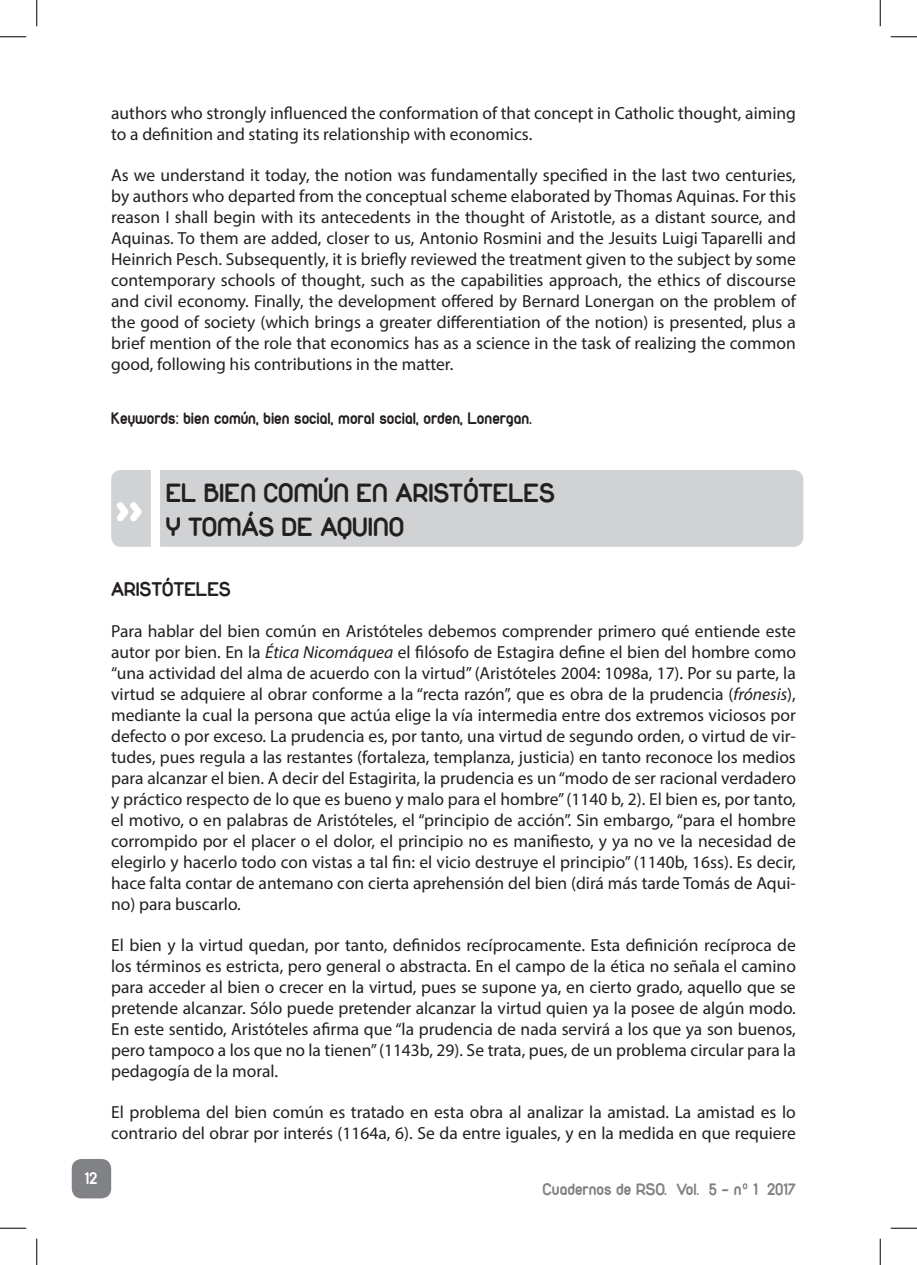
<style>
.page{position:relative;width:917px;height:1265px;background:#fff}
.page>*{position:absolute;margin:0;border:0;box-sizing:border-box;transform-origin:0 0}
.t1{font:900 42px "Duepuntozero";color:#fff}
.SUBTITULO{font:28px/33.6px "Duepuntozerobold";color:#231f20}
.SUB_SUBTITULO{font:21px "Duepuntozerobold";color:#231f20}
.t2{font:17.5px/21px "Myriad Pro";color:#231f20;text-align:justify}
.t3{font:17.5px "Duepuntozerobold";color:#231f20}
.t4{font:17.5px "Duepuntozerobold";color:#808285}
.t5{font:17.5px "Duepuntozerobold";color:#fff}
.s1{font-style:italic}
</style>
<div class="page">
<div style="left:72px;top:1158px;width:39px;height:40px;background:#808285;border-radius:10px"></div>
<div style="left:111px;top:470px;width:692px;height:76px;background:#d1d2d4"></div>
<svg style="left:0;top:36px;width:26px;height:1px"></svg>
<svg style="left:891px;top:36px;width:26px;height:1px"></svg>
<svg style="left:0;top:1227px;width:26px;height:1px"></svg>
<svg style="left:891px;top:1227px;width:26px;height:1px"></svg>
<svg style="left:36px;top:0;width:1px;height:26px"></svg>
<svg style="left:36px;top:1238px;width:1px;height:26px"></svg>
<svg style="left:880px;top:0;width:1px;height:26px"></svg>
<svg style="left:880px;top:1238px;width:1px;height:26px"></svg>
<p class="t2" style="left:111px;top:103px;width:686px">authors who strongly influenced the conformation of that concept in Catholic thought, aiming to a definition and stating its relationship with economics.</p>
<p class="t2" style="left:111px;top:165px;width:686px">As we understand it today, the notion was fundamentally specified in the last two centuries, by authors who departed from the conceptual scheme elaborated by Thomas Aquinas. For this reason I shall begin with its antecedents in the thought of Aristotle, as a distant source, and Aquinas. To them are added, closer to us, Antonio Rosmini and the Jesuits Luigi Taparelli and Heinrich Pesch. Subsequently, it is briefly reviewed the treatment given to the subject by some contemporary schools of thought, such as the capabilities approach, the ethics of discourse and civil economy. Finally, the development offered by Bernard Lonergan on the problem of the good of society (which brings a greater differentiation of the notion) is presented, plus a brief mention of the role that economics has as a science in the task of realizing the common good, following his contributions in the matter.</p>
<p class="t3" style="left:111px;top:408px;width:422px">Keywords: bien común, bien social, moral social, orden, Lonergan.</p>
<p class="t5" style="left:85px;top:1168px;width:14px">12</p>
<p class="SUBTITULO" style="left:166px;top:475px;width:390px">EL BIEN COMÚN EN ARISTÓTELES<br>Y TOMÁS DE AQUINO</p>
<p class="SUB_SUBTITULO" style="left:111px;top:576px;width:121px">ARISTÓTELES</p>
<p class="t2" style="left:111px;top:620px;width:686px">Para hablar del bien común en Aristóteles debemos comprender primero qué entiende este autor por bien. En la <span class="s1">Ética Nicomáquea</span> el filósofo de Estagira define el bien del hombre como “una actividad del alma de acuerdo con la virtud” (Aristóteles 2004: 1098a, 17). Por su parte, la virtud se adquiere al obrar conforme a la “recta razón”, que es obra de la prudencia (<span class="s1">frónesis</span>), mediante la cual la persona que actúa elige la vía intermedia entre dos extremos viciosos por defecto o por exceso. La prudencia es, por tanto, una virtud de segundo orden, o virtud de vir&shy;tudes, pues regula a las restantes (fortaleza, templanza, justicia) en tanto reconoce los medios para alcanzar el bien. A decir del Estagirita, la prudencia es un “modo de ser racional verdadero y práctico respecto de lo que es bueno y malo para el hombre” (1140 b, 2). El bien es, por tanto, el motivo, o en palabras de Aristóteles, el “principio de acción”. Sin embargo, “para el hombre corrompido por el placer o el dolor, el principio no es manifiesto, y ya no ve la necesidad de elegirlo y hacerlo todo con vistas a tal fin: el vicio destruye el principio” (1140b, 16ss). Es decir, hace falta contar de antemano con cierta aprehensión del bien (dirá más tarde Tomás de Aqui&shy;no) para buscarlo.</p>
<p class="t2" style="left:111px;top:933px;width:686px">El bien y la virtud quedan, por tanto, definidos recíprocamente. Esta definición recíproca de los términos es estricta, pero general o abstracta. En el campo de la ética no señala el camino para acceder al bien o crecer en la virtud, pues se supone ya, en cierto grado, aquello que se pretende alcanzar. Sólo puede pretender alcanzar la virtud quien ya la posee de algún modo.<br>En este sentido, Aristóteles afirma que “la prudencia de nada servirá a los que ya son buenos, pero tampoco a los que no la tienen” (1143b, 29). Se trata, pues, de un problema circular para la pedagogía de la moral.</p>
<p class="t2" style="left:111px;top:1100px;width:686px">El problema del bien común es tratado en esta obra al analizar la amistad. La amistad es lo contrario del obrar por interés (1164a, 6). Se da entre iguales, y en la medida en que requiere</p>
<p class="t1" style="left:116px;top:483px;width:28px">&gt;&gt;</p>
<p class="t4" style="left:543px;top:1178px;width:255px">Cuadernos de RSO. Vol. 5 - nº 1 2017</p>
</div>
